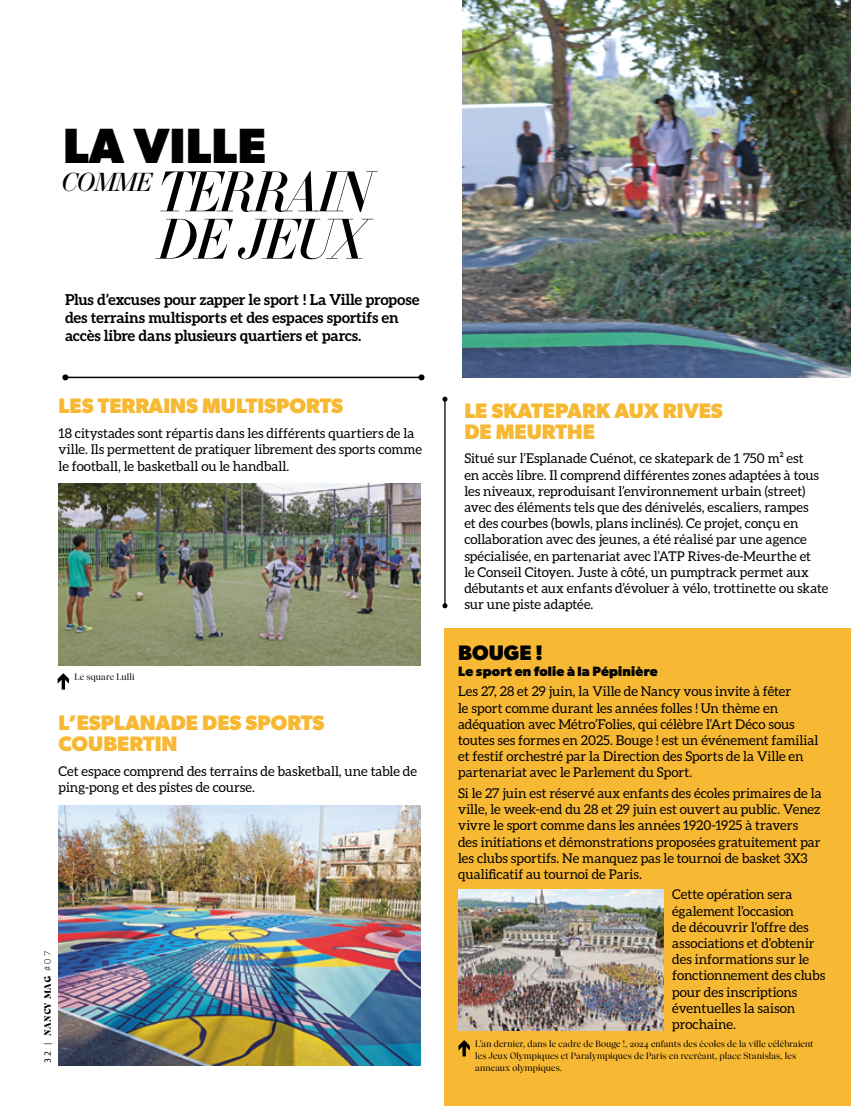
<style>
.page{position:relative;width:851px;height:1106px;background:#fff}
.page>*{position:absolute;margin:0;border:0;box-sizing:border-box;transform-origin:0 0}
.t1{font:italic 54.15px/47.4px "Essonnes Headline";letter-spacing:-.05em;color:#000}
.t2{font:700 49.65px "Gibson";color:#000}
.t3{font:italic 24.75px "Essonnes Display";letter-spacing:-.05em;color:#000}
.t4{font:700 21px/21px "Gibson";color:#f7b833}
.t5{font:700 21px "Gibson";color:#000}
.t6{font:700 15px/18px "Aleo";letter-spacing:-.015em;color:#000}
.t7{font:13.5px/16.2px "Aleo";color:#000}
.t8{font:700 13.5px "Gibson";letter-spacing:.01em;color:#000}
.t9{font:500 9px/12px "Wulkan Display";letter-spacing:.015em;color:#000}
.t10{font:900 9px "Cako";color:#000}
.s1{font-family:"FF Unit Pro";font-weight:400}
.s2{font-family:"Aleo";font-weight:300}
</style>
<div class="page">
<hr style="left:65px;top:377px;width:356px;height:1px;background:#000">
<svg style="left:418px;top:374px;width:6px;height:6px"></svg>
<svg style="left:62px;top:374px;width:6px;height:6px"></svg>
<img style="left:462px;top:0;width:388px;height:377px">
<img style="left:59px;top:483px;width:361px;height:182px">
<hr style="left:444px;top:399px;width:1px;height:207px;background:#000">
<svg style="left:442px;top:603px;width:5px;height:5px"></svg>
<svg style="left:442px;top:396px;width:5px;height:6px"></svg>
<img style="left:59px;top:805px;width:361px;height:260px">
<div style="left:445px;top:628px;width:405px;height:478px;background:#f7b833"></div>
<svg style="left:458px;top:1040px;width:12px;height:16px"></svg>
<img style="left:458px;top:889px;width:205px;height:141px">
<svg style="left:58px;top:673px;width:11px;height:16px"></svg>
<h2 class="t2" style="left:63px;top:116px;width:205px">LA VILLE</h2>
<h1 class="t1" style="left:157px;top:165px;width:216px">TERRAIN<br>DE JEUX</h1>
<h3 class="t3" style="left:61px;top:164px;width:92px">COMME</h3>
<p class="t6" style="left:65px;top:289px;width:356px">Plus d’excuses pour zapper le sport ! La Ville propose des terrains multisports et des espaces sportifs en accès libre dans plusieurs quartiers et parcs.</p>
<h3 class="t4" style="left:59px;top:395px;width:286px">LES TERRAINS MULTISPORTS</h3>
<p class="t7" style="left:59px;top:425px;width:365px">18 citystades sont répartis dans les différents quartiers de la ville. Ils permettent de pratiquer librement des sports comme le football, le basketball ou le handball.</p>
<p class="t9" style="left:74px;top:671px;width:62px">Le square Lulli</p>
<h3 class="t4" style="left:59px;top:712px;width:267px">L’ESPLANADE DES SPORTS<br>COUBERTIN</h3>
<p class="t7" style="left:59px;top:763px;width:360px">Cet espace comprend des terrains de basketball, une table de ping-pong et des pistes de course.</p>
<p class="t10" style="left:42px;top:1063px;width:114px;rotate:-90deg"><span class="s1">3 2 |</span> NANCY MAG <span class="s2"># 0 7</span></p>
<h3 class="t4" style="left:464px;top:399px;width:260px">LE SKATEPARK AUX RIVES<br>DE MEURTHE</h3>
<p class="t7" style="left:464px;top:450px;width:365px">Situé sur l’Esplanade Cuénot, ce skatepark de 1 750 m² est<br>en accès libre. Il comprend différentes zones adaptées à tous les niveaux, reproduisant l’environnement urbain (street) avec des éléments tels que des dénivelés, escaliers, rampes<br>et des courbes (bowls, plans inclinés). Ce projet, conçu en collaboration avec des jeunes, a été réalisé par une agence spécialisée, en partenariat avec l’ATP Rives-de-Meurthe et<br>le Conseil Citoyen. Juste à côté, un pumptrack permet aux débutants et aux enfants d’évoluer à vélo, trottinette ou skate sur une piste adaptée.</p>
<h3 class="t5" style="left:458px;top:640px;width:86px">BOUGE !</h3>
<p class="t8" style="left:458px;top:663px;width:201px">Le sport en folie à la Pépinière</p>
<p class="t7" style="left:458px;top:683px;width:361px">Les 27, 28 et 29 juin, la Ville de Nancy vous invite à fêter<br>le sport comme durant les années folles ! Un thème en adéquation avec Métro’Folies, qui célèbre l’Art Déco sous toutes ses formes en 2025. Bouge ! est un événement familial et festif orchestré par la Direction des Sports de la Ville en partenariat avec le Parlement du Sport.</p>
<p class="t7" style="left:458px;top:784px;width:365px">Si le 27 juin est réservé aux enfants des écoles primaires de la ville, le week-end du 28 et 29 juin est ouvert au public. Venez vivre le sport comme dans les années 1920-1925 à travers<br>des initiations et démonstrations proposées gratuitement par les clubs sportifs. Ne manquez pas le tournoi de basket 3X3 qualificatif au tournoi de Paris.</p>
<p class="t7" style="left:672px;top:886px;width:154px">Cette opération sera également l’occasion<br>de découvrir l’offre des associations et d’obtenir des informations sur le fonctionnement des clubs pour des inscriptions éventuelles la saison prochaine.</p>
<p class="t9" style="left:475px;top:1037px;width:339px">L’an dernier, dans le cadre de Bouge !, 2024 enfants des écoles de la ville célébraient les Jeux Olympiques et Paralympiques de Paris en recréant, place Stanislas, les anneaux olympiques.</p>
</div>
